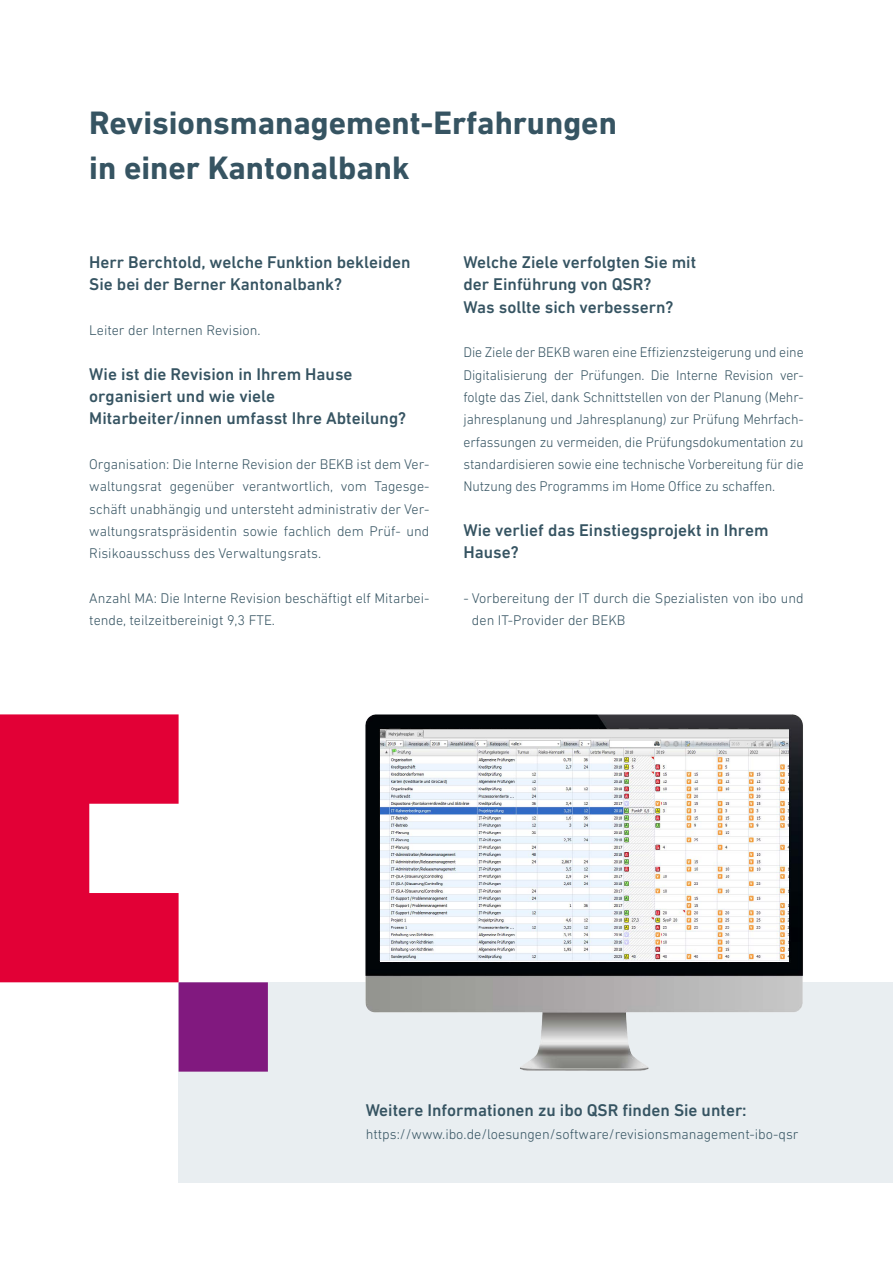
<style>
.page{position:relative;width:893px;height:1263px;background:#fff}
.page>*{position:absolute;margin:0;border:0;box-sizing:border-box;transform-origin:0 0}
.t1{font:700 33px/44.7px "DIN Next LT Pro";color:#365462}
.t2{font:500 17.25px/22.4px "DIN Next LT Pro";color:#365462}
.t3{font:300 14.25px/22.4px "DIN Next LT Pro";color:#365462;text-align:justify}
</style>
<div class="page">
<div style="left:179px;top:982px;width:714px;height:201px;background:#e9eef1"></div>
<img style="left:366px;top:715px;width:437px;height:356px">
<div style="left:179px;top:982px;width:89px;height:90px;background:#81197f"></div>
<svg style="left:0;top:714px;width:179px;height:268px;fill:#e20036"></svg>
<img style="left:381px;top:729px;width:408px;height:232px">
<h1 class="t1" style="left:89px;top:100px;width:529px">Revisionsmanagement-Erfahrungen in einer Kantonalbank</h1>
<p class="t2" style="left:89px;top:251px;width:323px">Herr Berchtold, welche Funktion bekleiden<br>Sie bei der Berner Kantonalbank?</p>
<p class="t3" style="left:89px;top:319px;width:173px">Leiter der Internen Revision.</p>
<p class="t2" style="left:89px;top:362px;width:318px">Wie ist die Revision in Ihrem Hause organisiert und wie viele<br>Mitarbeiter/innen umfasst Ihre Abteilung?</p>
<p class="t3" style="left:89px;top:453px;width:342px">Organisation: Die Interne Revision der BEKB ist dem Ver&shy;waltungsrat gegenüber verantwortlich, vom Tagesge&shy;schäft unabhängig und untersteht administrativ der Ver&shy;waltungsratspräsidentin sowie fachlich dem Prüf- und Risikoausschuss des Verwaltungsrats.</p>
<p class="t3" style="left:89px;top:587px;width:342px">Anzahl MA: Die Interne Revision beschäftigt elf Mitarbei&shy;tende, teilzeitbereinigt 9,3 FTE.</p>
<p class="t2" style="left:463px;top:251px;width:234px">Welche Ziele verfolgten Sie mit der Einführung von QSR?<br>Was sollte sich verbessern?</p>
<p class="t3" style="left:463px;top:341px;width:342px">Die Ziele der BEKB waren eine Effizienzsteigerung und eine Digitalisierung der Prüfungen. Die Interne Revision ver&shy;folgte das Ziel, dank Schnittstellen von der Planung (Mehr&shy;jahresplanung und Jahresplanung) zur Prüfung Mehrfach&shy;erfassungen zu vermeiden, die Prüfungsdokumentation zu standardisieren sowie eine technische Vorbereitung für die Nutzung des Programms im Home Office zu schaffen.</p>
<p class="t2" style="left:463px;top:519px;width:307px">Wie verlief das Einstiegsprojekt in Ihrem<br>Hause?</p>
<p class="t3" style="left:472px;top:587px;width:333px;text-indent:-8px">- Vorbereitung der IT durch die Spezialisten von ibo und den IT-Provider der BEKB</p>
<p class="t2" style="left:366px;top:1099px;width:383px">Weitere Informationen zu ibo QSR finden Sie unter:</p>
<p class="t3" style="left:366px;top:1122px;width:434px">https://www.ibo.de/loesungen/software/revisionsmanagement-ibo-qsr</p>
</div>
